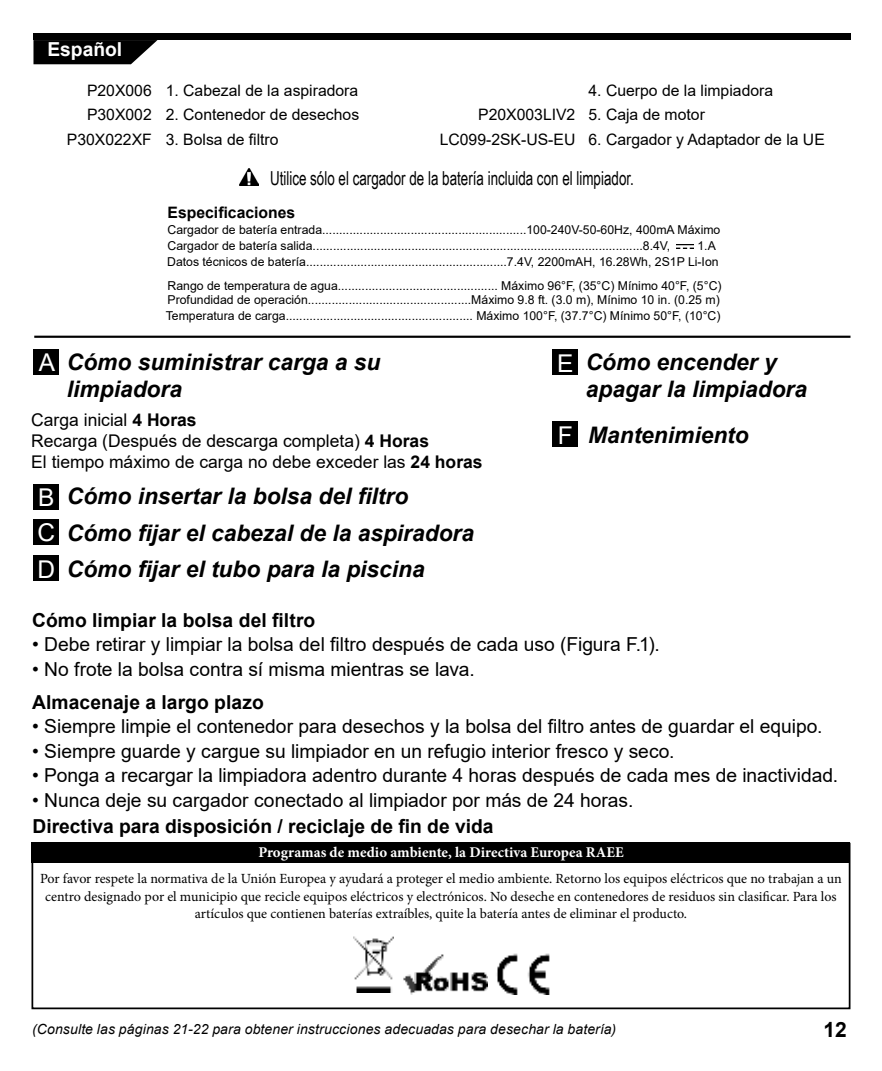
<style>
.page{position:relative;width:882px;height:1071px;background:#fff}
.page>*{position:absolute;margin:0;border:0;box-sizing:border-box;transform-origin:0 0}
.t1{font:24.5px/35.9px "Arial";color:#fff;text-align:justify}
.t2{font:italic 700 22.75px/27.3px "Arial";color:#000}
.t3{font:700 21px "Arial";color:#000}
.t4{font:19.25px "Arial";color:#000}
.t5{font:700 19.25px "Arial";color:#000}
.t6{font:19.25px "Arial Narrow";color:#000;scale:.85 1}
.t7{font:700 19.25px "Arial";color:#fff}
.t8{font:17.5px/21px "Arial";color:#000}
.t9{font:15.75px/24.5px "Arial";color:#000;text-align:right}
.t10{font:700 15.75px "Arial";color:#000}
.t11{font:700 14.88px "Minion Pro";color:#fff}
.t12{font:14px/17.5px "Minion Pro";color:#000;text-align:center}
.t13{font:italic 14px "Arial";letter-spacing:.01em;color:#000}
.t14{font:12.25px/14px "Arial";color:#000}
.s1{font-weight:700}
</style>
<div class="page">
<img style="left:354px;top:936px;width:40px;height:57px">
<img style="left:403px;top:954px;width:84px;height:41px">
<img style="left:497px;top:953px;width:53px;height:41px">
<svg style="left:33px;top:40px;width:124px;height:24px"></svg>
<div style="left:33px;top:33px;width:817px;height:7px;background:#000"></div>
<div style="left:34px;top:349px;width:25px;height:26px;background:#000"></div>
<div style="left:34px;top:484px;width:25px;height:25px;background:#000"></div>
<div style="left:34px;top:519px;width:25px;height:25px;background:#000"></div>
<div style="left:34px;top:556px;width:25px;height:25px;background:#000"></div>
<div style="left:553px;top:350px;width:25px;height:25px;background:#000"></div>
<div style="left:553px;top:421px;width:25px;height:26px;background:#000"></div>
<hr style="left:34px;top:336px;width:817px;height:2px;background:#000">
<img style="left:239px;top:169px;width:20px;height:17px">
<img style="left:676px;top:245px;width:17px;height:3px">
<div style="left:32px;top:843px;width:819px;height:166px;border:2px solid #000"></div>
<div style="left:32px;top:843px;width:819px;height:20px;background:#000"></div>
<h3 class="t7" style="left:47px;top:42px;width:76px">Español</h3>
<p class="t9" style="left:67px;top:80px;width:86px">P20X006<br>P30X002<br>P30X022XF</p>
<p class="t9" style="left:166px;top:80px;width:194px">1. Cabezal de la aspiradora</p>
<p class="t9" style="left:166px;top:104px;width:195px">2. Contenedor de desechos</p>
<p class="t9" style="left:166px;top:127px;width:114px">3. Bolsa de filtro</p>
<p class="t9" style="left:440px;top:104px;width:137px">P20X003LIV2<br>LC099-2SK-US-EU</p>
<p class="t9" style="left:588px;top:80px;width:186px">4. Cuerpo de la limpiadora</p>
<p class="t9" style="left:588px;top:104px;width:118px">5. Caja de motor</p>
<p class="t9" style="left:588px;top:129px;width:238px">6. Cargador y Adaptador de la UE</p>
<h3 class="t6" style="left:270px;top:171px;width:430px">Utilice sólo el cargador de la batería incluida con el limpiador.</h3>
<p class="t10" style="left:168px;top:202px;width:129px">Especificaciones</p>
<p class="t14" style="left:168px;top:240px;width:504px">Cargador de batería salida.................................................................................................8.4V,</p>
<p class="t14" style="left:697px;top:240px;width:20px">1.A</p>
<p class="t14" style="left:168px;top:280px;width:556px">Rango de temperatura de agua............................................... Máximo 96°F, (35°C) Mínimo 40°F, (5°C)<br>Profundidad de operación................................................Máximo 9.8 ft. (3.0 m), Mínimo 10 in. (0.25 m)</p>
<p class="t14" style="left:168px;top:224px;width:554px">Cargador de batería entrada............................................................100-240V-50-60Hz, 400mA Máximo</p>
<p class="t14" style="left:167px;top:256px;width:553px">Datos técnicos de batería...........................................................7.4V, 2200mAH, 16.28Wh, 2S1P Li-Ion</p>
<p class="t14" style="left:166px;top:310px;width:556px">Temperatura de carga....................................................... Máximo 100°F, (37.7°C) Mínimo 50°F, (10°C)</p>
<h1 class="t1" style="left:39px;top:347px;width:18px">A</h1>
<h2 class="t2" style="left:67px;top:350px;width:315px">Cómo suministrar carga a su limpiadora</h2>
<h3 class="t8" style="left:31px;top:411px;width:453px">Carga inicial <span class="s1">4 Horas<br></span>Recarga (Después de descarga completa) <span class="s1">4 Horas<br></span>El tiempo máximo de carga no debe exceder las <span class="s1">24 horas</span></h3>
<h1 class="t1" style="left:38px;top:482px;width:19px">B C D</h1>
<h2 class="t2" style="left:67px;top:479px;width:409px;line-height:36.2px">Cómo insertar la bolsa del filtro<br>Cómo fijar el cabezal de la aspiradora<br>Cómo fijar el tubo para la piscina</h2>
<h1 class="t1" style="left:557px;top:348px;width:18px">E</h1>
<h1 class="t1" style="left:558px;top:419px;width:16px">F</h1>
<h2 class="t2" style="left:586px;top:350px;width:223px">Cómo encender y apagar la limpiadora</h2>
<h2 class="t2" style="left:588px;top:424px;width:162px">Mantenimiento</h2>
<h3 class="t5" style="left:32px;top:606px;width:285px">Cómo limpiar la bolsa del filtro</h3>
<h3 class="t4" style="left:32px;top:631px;width:629px">• Debe retirar y limpiar la bolsa del filtro después de cada uso (Figura F.1).</h3>
<h3 class="t4" style="left:32px;top:662px;width:444px">• No frote la bolsa contra sí misma mientras se lava.</h3>
<h3 class="t5" style="left:32px;top:695px;width:233px">Almacenaje a largo plazo</h3>
<h3 class="t4" style="left:32px;top:713px;width:792px">• Siempre limpie el contenedor para desechos y la bolsa del filtro antes de guardar el equipo.</h3>
<h3 class="t4" style="left:32px;top:744px;width:644px">• Siempre guarde y cargue su limpiador en un refugio interior fresco y seco.</h3>
<h3 class="t4" style="left:32px;top:768px;width:808px">• Ponga a recargar la limpiadora adentro durante 4 horas después de cada mes de inactividad.</h3>
<h3 class="t4" style="left:32px;top:793px;width:603px">• Nunca deje su cargador conectado al limpiador por más de 24 horas.</h3>
<h3 class="t5" style="left:33px;top:812px;width:463px">Directiva para disposición / reciclaje de fin de vida</h3>
<p class="t11" style="left:258px;top:846px;width:367px">Programas de medio ambiente, la Directiva Europea RAEE</p>
<p class="t12" style="left:40px;top:871px;width:803px">Por favor respete la normativa de la Unión Europea y ayudará a proteger el medio ambiente. Retorno los equipos eléctricos que no trabajan a un centro designado por el municipio que recicle equipos eléctricos y electrónicos. No deseche en contenedores de residuos sin clasificar. Para los artículos que contienen baterías extraíbles, quite la batería antes de eliminar el producto.</p>
<p class="t13" style="left:32px;top:1024px;width:585px">(Consulte las páginas 21-22 para obtener instrucciones adecuadas para desechar la batería)</p>
<h3 class="t3" style="left:823px;top:1022px;width:25px">12</h3>
</div>
